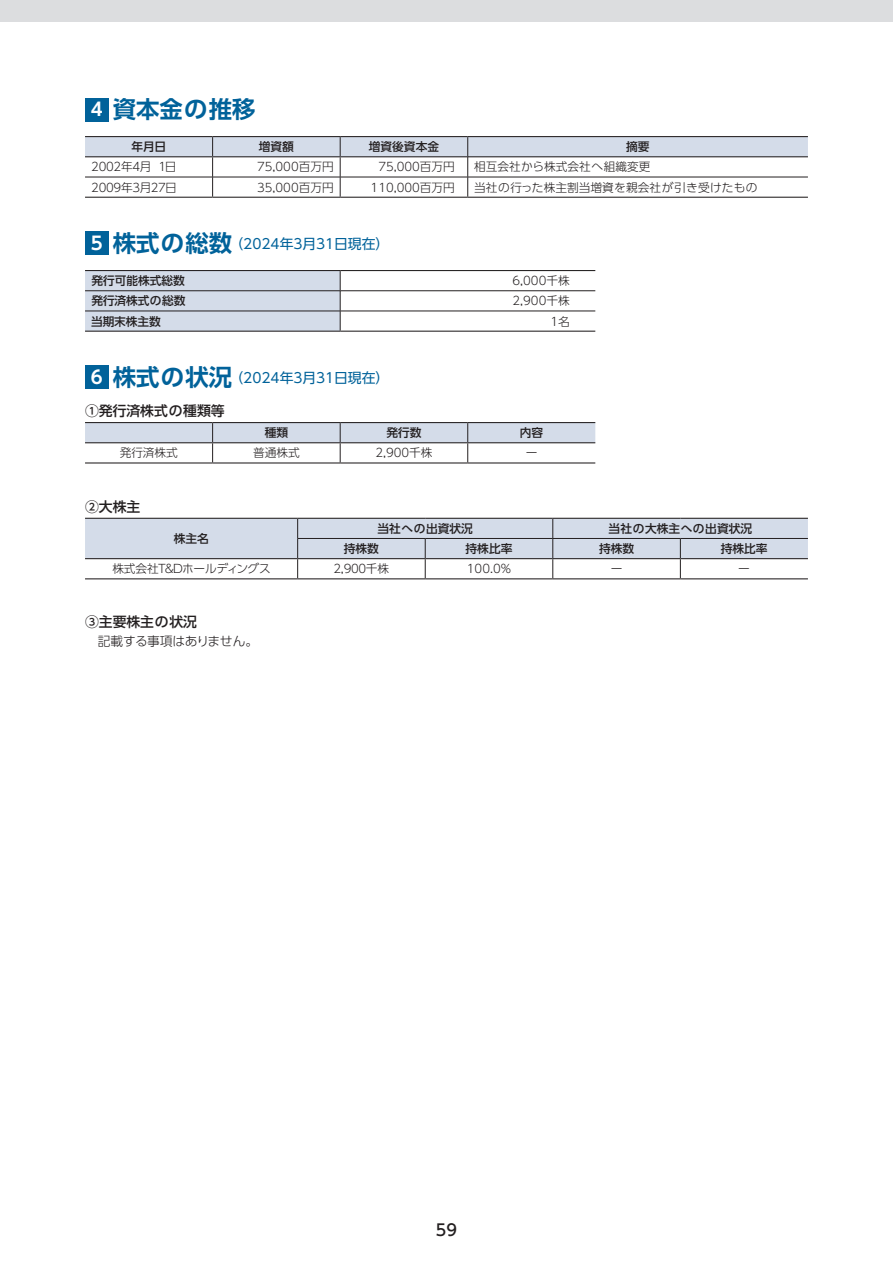
<style>
.page{position:relative;width:893px;height:1263px;background:#fff}
.page>*{position:absolute;margin:0;border:0;box-sizing:border-box;transform-origin:0 0}
.t1{font:700 23.4px "UD Shin Go Pr 6 De";color:#01629a}
.t2{font:700 18px "UD Shin Go Pr 6 De";color:#fff}
.t3{font:500 15.9px "UD Shin Go Pro";color:#231f20}
.t4{font:13.8px "UD Shin Go Pr 6";color:#01629a}
.t5{font:500 13.8px "UD Shin Go Pr 6";color:#231f20}
.t6{font:300 12.75px "UD Shin Go Pr 6";letter-spacing:-.02em;color:#231f20}
.t7{font:300 11.7px "UD Shin Go Pr 6";color:#231f20}
.t8{font:500 11.7px "UD Shin Go Pr 6";color:#231f20}
.t9{font:300 11.7px "UD Shin Go Pr 6";letter-spacing:-.025em;color:#231f20}
.t10{font:300 11.7px "UD Shin Go Pr 6";letter-spacing:-.03em;color:#231f20}
.s1{font-family:"UD Shin Go Pr 6 De";font-weight:700;font-size:23.4px}
</style>
<div class="page">
<div style="left:0;top:0;width:893px;height:21px;background:#dcdddf"></div>
<hr style="left:85px;top:197px;width:128px;height:1px;background:#231f20">
<hr style="left:213px;top:197px;width:127px;height:1px;background:#231f20">
<hr style="left:340px;top:197px;width:128px;height:1px;background:#231f20">
<hr style="left:468px;top:197px;width:340px;height:1px;background:#231f20">
<hr style="left:85px;top:136px;width:128px;height:1px;background:#231f20">
<hr style="left:213px;top:136px;width:127px;height:1px;background:#231f20">
<hr style="left:340px;top:136px;width:128px;height:1px;background:#231f20">
<hr style="left:468px;top:136px;width:340px;height:1px;background:#231f20">
<svg style="left:85px;top:137px;width:723px;height:60px"></svg>
<hr style="left:85px;top:331px;width:255px;height:1px;background:#231f20">
<hr style="left:340px;top:331px;width:255px;height:1px;background:#231f20">
<svg style="left:85px;top:271px;width:256px;height:60px;background:#cfd7e3"></svg>
<hr style="left:85px;top:270px;width:255px;height:1px;background:#231f20">
<hr style="left:340px;top:270px;width:255px;height:1px;background:#231f20">
<hr style="left:85px;top:290px;width:255px;height:1px;background:#231f20">
<hr style="left:340px;top:290px;width:255px;height:1px;background:#231f20">
<hr style="left:85px;top:311px;width:255px;height:1px;background:#231f20">
<hr style="left:340px;top:311px;width:255px;height:1px;background:#231f20">
<hr style="left:85px;top:462px;width:128px;height:1px;background:#231f20">
<hr style="left:213px;top:462px;width:127px;height:1px;background:#231f20">
<hr style="left:340px;top:462px;width:128px;height:1px;background:#231f20">
<hr style="left:468px;top:462px;width:127px;height:1px;background:#231f20">
<hr style="left:85px;top:422px;width:128px;height:1px;background:#231f20">
<hr style="left:213px;top:422px;width:127px;height:1px;background:#231f20">
<hr style="left:340px;top:422px;width:128px;height:1px;background:#231f20">
<hr style="left:468px;top:422px;width:127px;height:1px;background:#231f20">
<svg style="left:85px;top:423px;width:510px;height:39px"></svg>
<hr style="left:85px;top:442px;width:128px;height:1px;background:#231f20">
<hr style="left:213px;top:442px;width:127px;height:1px;background:#231f20">
<hr style="left:340px;top:442px;width:128px;height:1px;background:#231f20">
<hr style="left:468px;top:442px;width:127px;height:1px;background:#231f20">
<hr style="left:85px;top:578px;width:213px;height:1px;background:#231f20">
<hr style="left:298px;top:578px;width:127px;height:1px;background:#231f20">
<hr style="left:425px;top:578px;width:128px;height:1px;background:#231f20">
<hr style="left:553px;top:578px;width:127px;height:1px;background:#231f20">
<hr style="left:680px;top:578px;width:128px;height:1px;background:#231f20">
<svg style="left:85px;top:518px;width:723px;height:60px"></svg>
<hr style="left:85px;top:558px;width:213px;height:1px;background:#231f20">
<hr style="left:298px;top:558px;width:127px;height:1px;background:#231f20">
<hr style="left:425px;top:558px;width:128px;height:1px;background:#231f20">
<hr style="left:553px;top:558px;width:127px;height:1px;background:#231f20">
<hr style="left:680px;top:558px;width:128px;height:1px;background:#231f20">
<hr style="left:297px;top:538px;width:128px;height:1px;background:#231f20">
<hr style="left:425px;top:538px;width:128px;height:1px;background:#231f20">
<hr style="left:553px;top:538px;width:127px;height:1px;background:#231f20">
<hr style="left:680px;top:538px;width:128px;height:1px;background:#231f20">
<div style="left:85px;top:98px;width:23px;height:23px;background:#01629a"></div>
<div style="left:85px;top:232px;width:23px;height:23px;background:#01629a"></div>
<div style="left:85px;top:366px;width:23px;height:23px;background:#01629a"></div>
<h2 class="t2" style="left:91px;top:95px;width:13px">4</h2>
<h1 class="t1" style="left:113px;top:90px;width:144px">資本金の推移</h1>
<p class="t8" style="left:132px;top:137px;width:36px">年月日</p>
<p class="t8" style="left:259px;top:137px;width:37px">増資額</p>
<p class="t8" style="left:369px;top:137px;width:72px">増資後資本金</p>
<p class="t8" style="left:626px;top:137px;width:25px">摘要</p>
<p class="t9" style="left:91px;top:157px;width:87px">2002年4月 1日</p>
<p class="t7" style="left:257px;top:157px;width:78px">75,000百万円</p>
<p class="t7" style="left:378px;top:157px;width:78px">75,000百万円</p>
<p class="t7" style="left:474px;top:157px;width:178px">相互会社から株式会社へ組織変更</p>
<p class="t9" style="left:91px;top:178px;width:87px">2009年3月27日</p>
<p class="t7" style="left:257px;top:178px;width:78px">35,000百万円</p>
<p class="t7" style="left:371px;top:178px;width:86px">110,000百万円</p>
<p class="t7" style="left:474px;top:178px;width:285px">当社の行った株主割当増資を親会社が引き受けたもの</p>
<h2 class="t2" style="left:91px;top:229px;width:13px">5</h2>
<p class="t4" style="left:113px;top:232px;width:278px"><span class="s1">株式の総数</span> （2024年3月31日現在）</p>
<p class="t8" style="left:91px;top:271px;width:95px">発行可能株式総数</p>
<p class="t7" style="left:513px;top:271px;width:59px">6,000千株</p>
<p class="t8" style="left:91px;top:291px;width:96px">発行済株式の総数</p>
<p class="t7" style="left:513px;top:291px;width:59px">2,900千株</p>
<p class="t8" style="left:91px;top:312px;width:71px">当期末株主数</p>
<p class="t7" style="left:550px;top:312px;width:21px">1名</p>
<h2 class="t2" style="left:91px;top:363px;width:13px">6</h2>
<p class="t4" style="left:113px;top:366px;width:278px"><span class="s1">株式の状況</span> （2024年3月31日現在）</p>
<p class="t5" style="left:85px;top:400px;width:141px">①発行済株式の種類等</p>
<p class="t8" style="left:265px;top:423px;width:25px">種類</p>
<p class="t8" style="left:386px;top:423px;width:37px">発行数</p>
<p class="t8" style="left:520px;top:423px;width:25px">内容</p>
<p class="t7" style="left:120px;top:443px;width:59px">発行済株式</p>
<p class="t7" style="left:253px;top:443px;width:48px">普通株式</p>
<p class="t7" style="left:375px;top:443px;width:59px">2,900千株</p>
<p class="t7" style="left:526px;top:443px;width:13px">ー</p>
<p class="t5" style="left:85px;top:495px;width:57px">②大株主</p>
<p class="t8" style="left:174px;top:529px;width:37px">株主名</p>
<p class="t8" style="left:378px;top:519px;width:97px">当社への出資状況</p>
<p class="t8" style="left:609px;top:519px;width:145px">当社の大株主への出資状況</p>
<p class="t8" style="left:344px;top:539px;width:36px">持株数</p>
<p class="t8" style="left:466px;top:539px;width:48px">持株比率</p>
<p class="t8" style="left:599px;top:539px;width:36px">持株数</p>
<p class="t8" style="left:721px;top:539px;width:48px">持株比率</p>
<p class="t10" style="left:112px;top:559px;width:160px">株式会社Ｔ＆Ｄホールディングス</p>
<p class="t7" style="left:334px;top:559px;width:57px">2,900千株</p>
<p class="t7" style="left:467px;top:559px;width:46px">100.0%</p>
<p class="t7" style="left:611px;top:559px;width:13px">ー</p>
<p class="t7" style="left:738px;top:559px;width:13px">ー</p>
<p class="t5" style="left:85px;top:610px;width:114px">③主要株主の状況</p>
<p class="t6" style="left:98px;top:631px;width:162px">記載する事項はありません。</p>
<h3 class="t3" style="left:436px;top:1216px;width:23px">59</h3>
</div>
